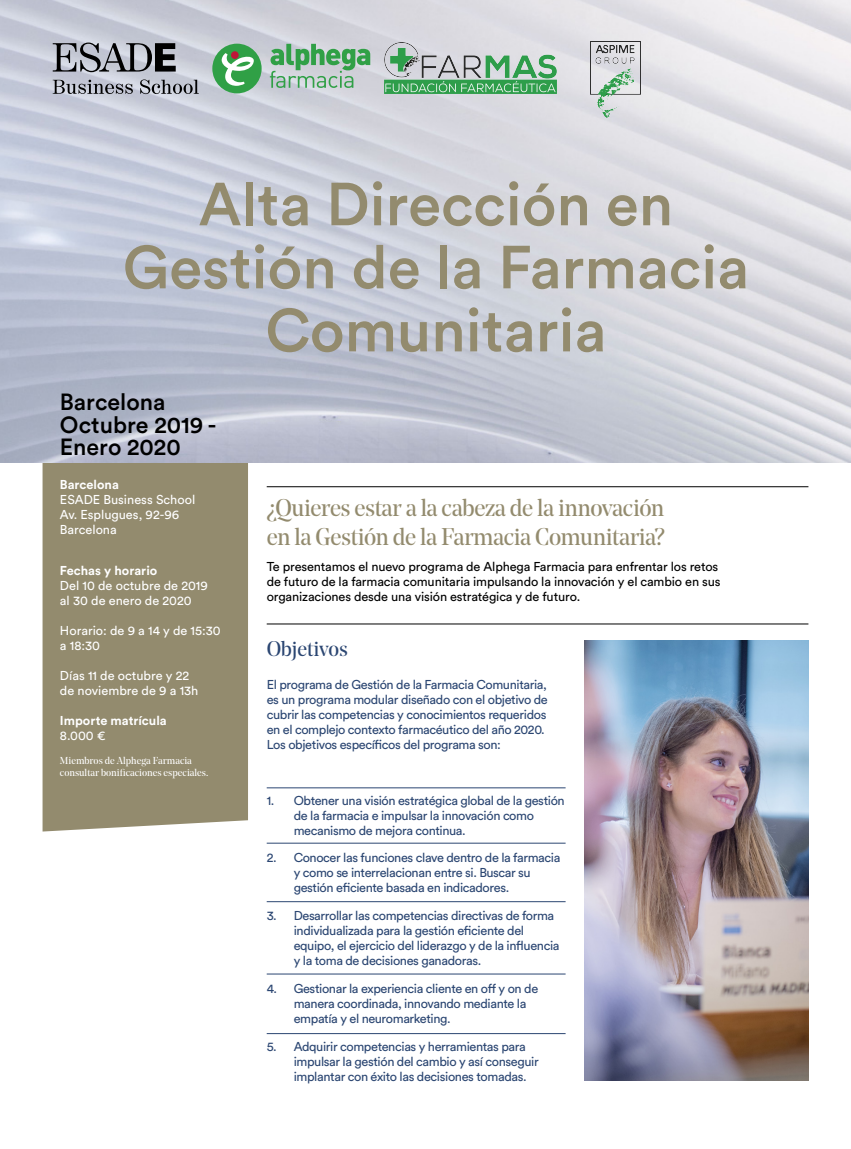
<style>
.page{position:relative;width:851px;height:1149px;background:#fff}
.page>*{position:absolute;margin:0;border:0;box-sizing:border-box;transform-origin:0 0}
.t1{font:500 60px/63px "Circular Std";color:#938b6e;text-align:center}
.t2{font:24px/28.5px "Noe Display";letter-spacing:-.02em;color:#938b6e}
.t3{font:500 23.25px/22.5px "Circular Std";color:#000}
.t4{font:21px "Noe Display";color:#2b4672}
.t5{font:12.75px/15px "Circular Std";letter-spacing:-.03em;color:#2b4672}
.t6{font:12.75px/15px "Circular Std";letter-spacing:-.01em;color:#000}
.t7{font:12.75px/15px "Circular Std";color:#fff}
.t8{font:700 12.75px "Circular Std";color:#fff}
.t9{font:10.05px/12px "Noe Display";color:#fff}
</style>
<div class="page">
<div style="left:43px;top:462px;width:205px;height:369px;background:#938b6e"></div>
<hr style="left:267px;top:486px;width:541px;height:1px;background:#000">
<hr style="left:267px;top:623px;width:541px;height:1px;background:#000">
<hr style="left:267px;top:787px;width:298px;height:1px;background:#2b4672">
<hr style="left:267px;top:842px;width:298px;height:1px;background:#2b4672">
<hr style="left:267px;top:901px;width:298px;height:1px;background:#2b4672">
<hr style="left:267px;top:973px;width:298px;height:1px;background:#2b4672">
<hr style="left:267px;top:1032px;width:298px;height:1px;background:#2b4672">
<img style="left:584px;top:640px;width:224px;height:440px">
<img style="left:0;top:0;width:850px;height:462px">
<svg style="left:53px;top:80px;width:80px;height:14px"></svg>
<svg style="left:140px;top:79px;width:59px;height:15px"></svg>
<svg style="left:53px;top:43px;width:123px;height:29px;background:#7e8188"></svg>
<div style="left:212px;top:44px;width:49px;height:49px;background:#30a046;border-radius:50%"></div>
<svg style="left:222px;top:53px;width:32px;height:33px"></svg>
<div style="left:231px;top:51px;width:8px;height:8px;background:#be1638;border-radius:50%"></div>
<svg style="left:270px;top:44px;width:100px;height:44px;background:#97bfa4"></svg>
<img style="left:384px;top:43px;width:172px;height:51px">
<img style="left:590px;top:42px;width:50px;height:75px">
<h1 class="t1" style="left:123px;top:171px;width:627px">Alta Dirección en<br>Gestión de la Farmacia<br>Comunitaria</h1>
<h3 class="t3" style="left:60px;top:390px;width:158px">Barcelona<br>Octubre 2019 -<br>Enero 2020</h3>
<p class="t8" style="left:60px;top:476px;width:60px">Barcelona</p>
<p class="t7" style="left:60px;top:492px;width:137px">ESADE Business School<br>Av. Esplugues, 92-96<br>Barcelona</p>
<p class="t8" style="left:60px;top:561px;width:99px">Fechas y horario</p>
<p class="t7" style="left:60px;top:577px;width:149px">Del 10 de octubre de 2019 al 30 de enero de 2020</p>
<p class="t7" style="left:60px;top:622px;width:162px">Horario: de 9 a 14 y de 15:30 a 18:30</p>
<p class="t7" style="left:60px;top:667px;width:140px">Días 11 de octubre y 22 de noviembre de 9 a 13h</p>
<p class="t8" style="left:60px;top:711px;width:108px">Importe matrícula</p>
<p class="t7" style="left:60px;top:727px;width:47px">8.000 €</p>
<p class="t9" style="left:60px;top:754px;width:150px">Miembros de Alphega Farmacia consultar bonificaciones especiales.</p>
<h2 class="t2" style="left:267px;top:493px;width:399px">¿Quieres estar a la cabeza de la innovación en la Gestión de la Farmacia Comunitaria?</h2>
<p class="t6" style="left:267px;top:558px;width:455px">Te presentamos el nuevo programa de Alphega Farmacia para enfrentar los retos de futuro de la farmacia comunitaria impulsando la innovación y el cambio en sus organizaciones desde una visión estratégica y de futuro.</p>
<h3 class="t4" style="left:267px;top:635px;width:83px">Objetivos</h3>
<p class="t5" style="left:267px;top:676px;width:282px">El programa de Gestión de la Farmacia Comunitaria, es un programa modular diseñado con el objetivo de cubrir las competencias y conocimientos requeridos en el complejo contexto farmacéutico del año 2020.<br>Los objetivos específicos del programa son:</p>
<p class="t5" style="left:294px;top:792px;width:272px;text-indent:-27px">1. Obtener una visión estratégica global de la gestión de la farmacia e impulsar la innovación como mecanismo de mejora continua.</p>
<p class="t5" style="left:294px;top:849px;width:268px;text-indent:-27px">2. Conocer las funciones clave dentro de la farmacia y como se interrelacionan entre si. Buscar su gestión eficiente basada en indicadores.</p>
<p class="t5" style="left:294px;top:907px;width:267px;text-indent:-27px">3. Desarrollar las competencias directivas de forma individualizada para la gestión eficiente del equipo, el ejercicio del liderazgo y de la influencia y la toma de decisiones ganadoras.</p>
<p class="t5" style="left:294px;top:980px;width:246px;text-indent:-27px">4. Gestionar la experiencia cliente en off y on de manera coordinada, innovando mediante la empatía y el neuromarketing.</p>
<p class="t5" style="left:294px;top:1038px;width:246px;text-indent:-27px">5. Adquirir competencias y herramientas para impulsar la gestión del cambio y así conseguir implantar con éxito las decisiones tomadas.</p>
</div>
